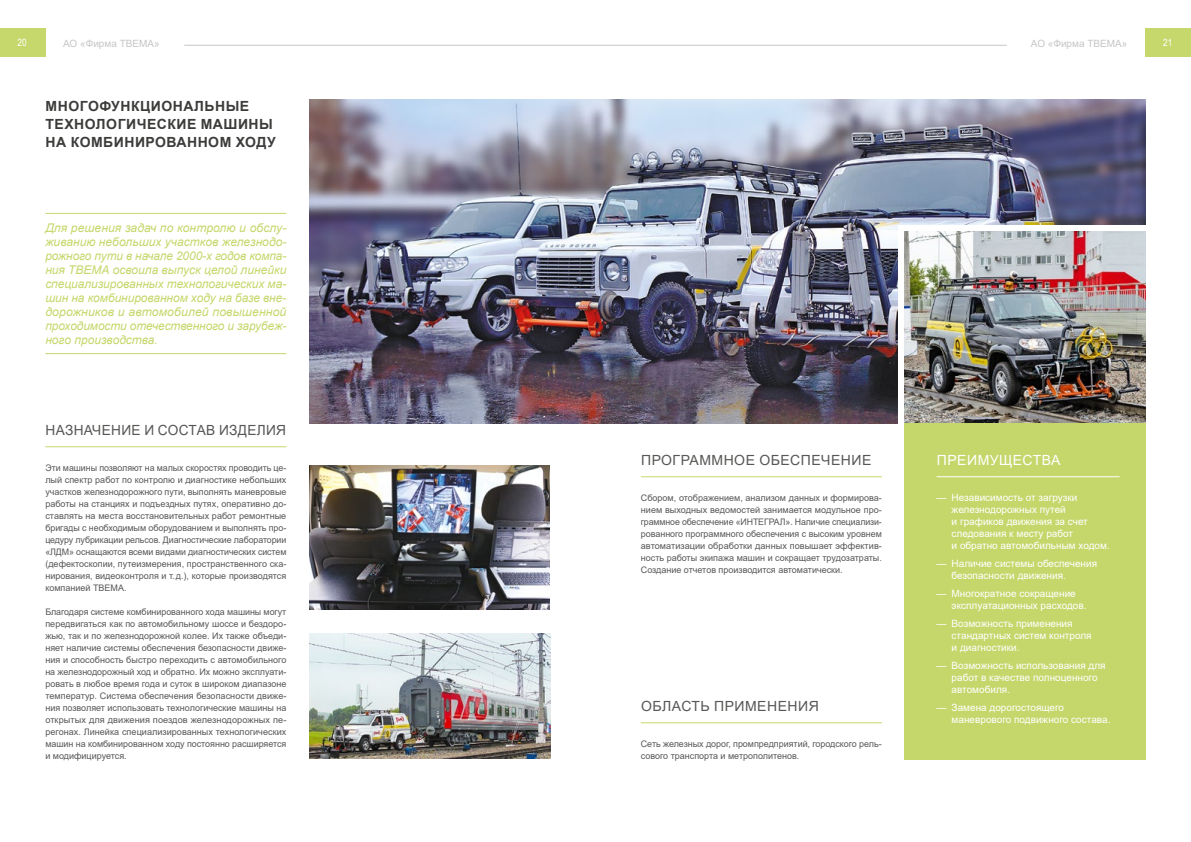
<style>
.page{position:relative;width:1191px;height:842px;background:#fff}
.page>*{position:absolute;margin:0;border:0;box-sizing:border-box;transform-origin:0 0}
.t1{font:14px "Arial";letter-spacing:.035em;color:#575756}
.t2{font:700 14px/18px "Arial";letter-spacing:.035em;color:#3c3c3b}
.t3{font:14px "Arial";letter-spacing:.035em;color:#fff}
.t4{font:italic 12px/14px "Arial";letter-spacing:-.005em;color:#c6d76b;text-align:justify}
.t5{font:10px/12px "Arial";color:#fff}
.t6{font:10px "Arial";color:#c6c6c6}
.t7{font:10px "Arial Narrow";color:#fff}
.t8{font:9px/12px "Arial";color:#575756;text-align:justify}
</style>
<div class="page">
<div style="left:0;top:29px;width:45px;height:28px;background:#c6d76b"></div>
<div style="left:1145px;top:29px;width:46px;height:28px;background:#c6d76b"></div>
<hr style="left:184px;top:45px;width:411px;height:1px;background:#c6c6c6">
<hr style="left:595px;top:45px;width:411px;height:1px;background:#c6c6c6">
<img style="left:309px;top:99px;width:836px;height:324px">
<div style="left:898px;top:225px;width:253px;height:536px;background:#fff"></div>
<img style="left:904px;top:231px;width:241px;height:192px">
<div style="left:904px;top:423px;width:241px;height:336px;background:#c5d76b"></div>
<hr style="left:641px;top:476px;width:241px;height:1px;background:#c6d76b">
<hr style="left:641px;top:722px;width:241px;height:1px;background:#c6d76b">
<hr style="left:936px;top:476px;width:183px;height:1px;background:#fff">
<img style="left:309px;top:633px;width:241px;height:126px">
<img style="left:309px;top:465px;width:241px;height:144px">
<hr style="left:45px;top:213px;width:241px;height:1px;background:#c6d76b">
<hr style="left:45px;top:353px;width:241px;height:1px;background:#c6d76b">
<hr style="left:45px;top:446px;width:241px;height:1px;background:#c6d76b">
<p class="t7" style="left:18px;top:35px;width:11px">20</p>
<p class="t6" style="left:63px;top:37px;width:98px">АО «Фирма ТВЕМА»</p>
<p class="t6" style="left:1030px;top:37px;width:98px">АО «Фирма ТВЕМА»</p>
<p class="t7" style="left:1163px;top:35px;width:11px">21</p>
<h1 class="t2" style="left:46px;top:97px;width:232px">МНОГОФУНКЦИОНАЛЬНЫЕ<br>ТЕХНОЛОГИЧЕСКИЕ МАШИНЫ<br>НА КОМБИНИРОВАННОМ ХОДУ</h1>
<p class="t4" style="left:45px;top:220px;width:242px">Для решения задач по контролю и обслу&shy;живанию небольших участков железнодо&shy;рожного пути в начале 2000-х годов компа&shy;ния ТВЕМА освоила выпуск целой линейки специализированных технологических ма&shy;шин на комбинированном ходу на базе вне&shy;дорожников и автомобилей повышенной проходимости отечественного и зарубеж&shy;ного производства.</p>
<h1 class="t1" style="left:46px;top:421px;width:242px">НАЗНАЧЕНИЕ И СОСТАВ ИЗДЕЛИЯ</h1>
<p class="t8" style="left:45px;top:462px;width:242px">Эти машины позволяют на малых скоростях проводить це&shy;лый спектр работ по контролю и диагностике небольших участков железнодорожного пути, выполнять маневровые работы на станциях и подъездных путях, оперативно до&shy;ставлять на места восстановительных работ ремонтные бригады с необходимым оборудованием и выполнять про&shy;цедуру лубрикации рельсов. Диагностические лаборатории «ЛДМ» оснащаются всеми видами диагностических систем (дефектоскопии, путеизмерения, пространственного ска&shy;нирования, видеоконтроля и т. д.), которые производятся компанией ТВЕМА.</p>
<p class="t8" style="left:45px;top:606px;width:242px">Благодаря системе комбинированного хода машины могут передвигаться как по автомобильному шоссе и бездоро&shy;жью, так и по железнодорожной колее. Их также объеди&shy;няет наличие системы обеспечения безопасности движе&shy;ния и способность быстро переходить с автомобильного на железнодорожный ход и обратно. Их можно эксплуати&shy;ровать в любое время года и суток в широком диапазоне температур. Система обеспечения безопасности движе&shy;ния позволяет использовать технологические машины на открытых для движения поездов железнодорожных пе&shy;регонах. Линейка специализированных технологических машин на комбинированном ходу постоянно расширяется и модифицируется.</p>
<h1 class="t1" style="left:641px;top:451px;width:232px">ПРОГРАММНОЕ ОБЕСПЕЧЕНИЕ</h1>
<p class="t8" style="left:641px;top:492px;width:242px">Сбором, отображением, анализом данных и формирова&shy;нием выходных ведомостей занимается модульное про&shy;граммное обеспечение «ИНТЕГРАЛ». Наличие специализи&shy;рованного программного обеспечения с высоким уровнем автоматизации обработки данных повышает эффектив&shy;ность работы экипажа машин и сокращает трудозатраты.<br>Создание отчетов производится автоматически.</p>
<h1 class="t1" style="left:641px;top:697px;width:179px">ОБЛАСТЬ ПРИМЕНЕНИЯ</h1>
<p class="t8" style="left:641px;top:738px;width:242px">Сеть железных дорог, промпредприятий, городского рель&shy;сового транспорта и метрополитенов.</p>
<h1 class="t3" style="left:937px;top:451px;width:125px">ПРЕИМУЩЕСТВА</h1>
<p class="t5" style="left:951px;top:492px;width:160px;text-indent:-15px">— Независимость от загрузки железнодорожных путей<br>и графиков движения за счет следования к месту работ<br>и обратно автомобильным ходом.</p>
<p class="t5" style="left:951px;top:558px;width:147px;text-indent:-15px">— Наличие системы обеспечения безопасности движения.</p>
<p class="t5" style="left:951px;top:588px;width:136px;text-indent:-15px">— Многократное сокращение эксплуатационных расходов.</p>
<p class="t5" style="left:951px;top:618px;width:141px;text-indent:-15px">— Возможность применения стандартных систем контроля и диагностики.</p>
<p class="t5" style="left:951px;top:660px;width:155px;text-indent:-15px">— Возможность использования для работ в качестве полноценного автомобиля.</p>
<p class="t5" style="left:951px;top:702px;width:160px;text-indent:-15px">— Замена дорогостоящего маневрового подвижного состава.</p>
</div>
